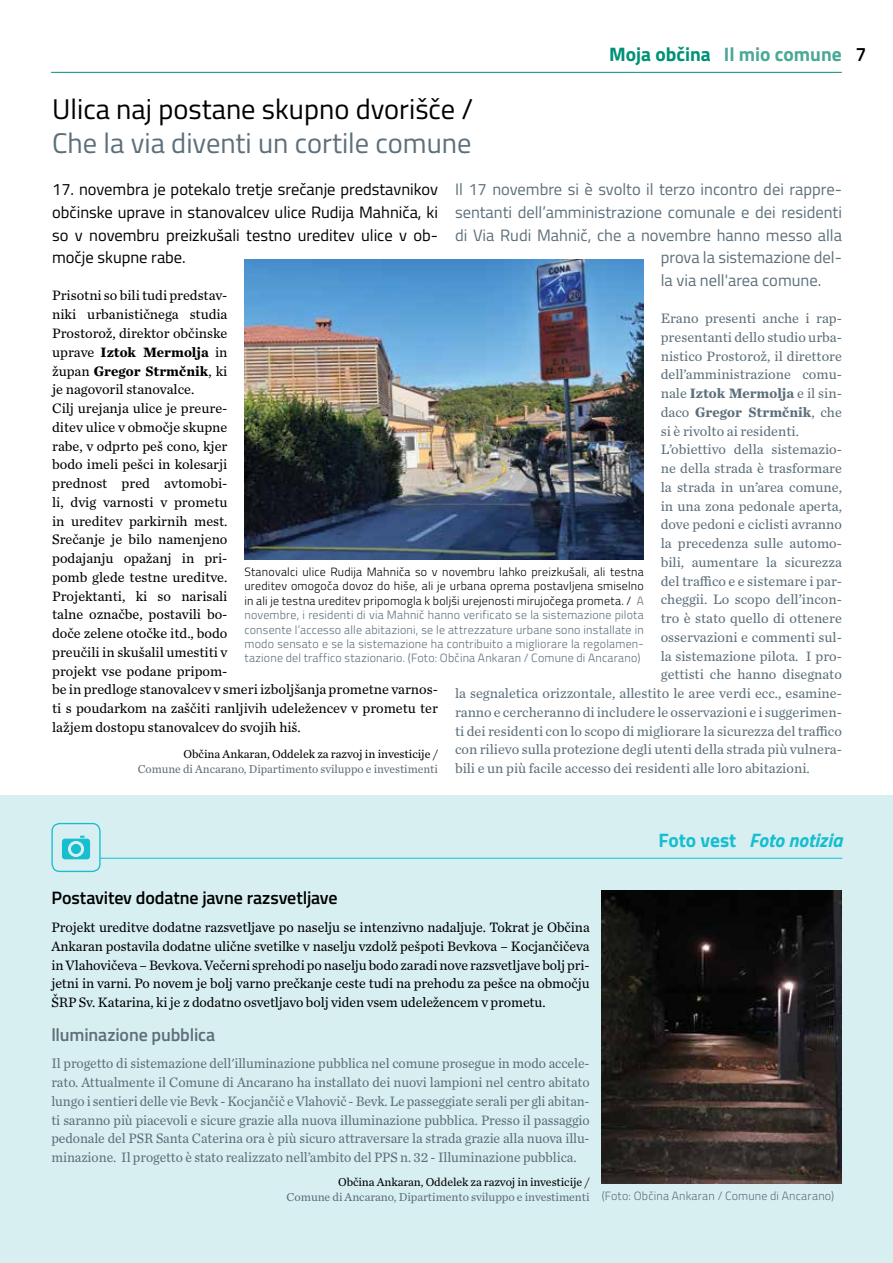
<style>
.page{position:relative;width:893px;height:1263px;background:#fff}
.page>*{position:absolute;margin:0;border:0;box-sizing:border-box;transform-origin:0 0}
.t1{font:28.5px "Titillium";color:#000}
.t2{font:28.5px "Titillium";color:#5d6f7a}
.t3{font:700 19.5px "Titillium";color:#4ba896}
.t4{font:italic 700 19.5px "Titillium";color:#16becf}
.t5{font:600 18px "Titillium";letter-spacing:-.01em;color:#000}
.t6{font:600 18px "Titillium";letter-spacing:-.01em;color:#5d6f7a}
.t7{font:16.5px "Titillium";color:#5d6f7a}
.t8{font:16.5px/22.5px "Titillium";color:#000;text-align:justify}
.t9{font:14.25px/18.8px "Chronicle Text G2";color:#000}
.t10{font:14.25px "Chronicle Text G2";color:#5d6f7a}
.t11{font:14.25px/18.8px "Chronicle Text G2";color:#5d6f7a;text-align:justify;scale:.96 1}
.t12{font:700 14.25px "Chronicle Text G2";color:#5d6f7a}
.t13{font:300 12px/14.4px "Titillium";letter-spacing:.015em;color:#5d6f7a;text-align:justify}
.t14{font:12px "Chronicle Text G2";letter-spacing:-.005em;color:#5d6f7a}
.t15{font:12px "Chronicle Text G2";letter-spacing:-.005em;color:#000}
.s1{color:#009176}
.s2{font-weight:600;color:#000}
.s3{font-weight:700}
.s4{font-weight:400}
.s5{color:#000}
.s6{font-style:normal}
</style>
<div class="page">
<hr style="left:51px;top:72px;width:791px;height:1px;background:#009176">
<img style="left:244px;top:260px;width:400px;height:299px">
<div style="left:0;top:796px;width:893px;height:467px;background:#d8eff2"></div>
<hr style="left:100px;top:858px;width:742px;height:1px;background:#16becf">
<svg style="left:62px;top:835px;width:28px;height:24px"></svg>
<div style="left:51px;top:823px;width:50px;height:49px;border:1px solid #16becf;border-radius:8px"></div>
<img style="left:602px;top:891px;width:240px;height:292px">
<h2 class="t3" style="left:609px;top:40px;width:259px"><span class="s1">Moja občina</span> Il mio comune <span class="s2">7</span></h2>
<h1 class="t1" style="left:52px;top:88px;width:423px">Ulica naj postane skupno dvorišče /</h1>
<h1 class="t2" style="left:52px;top:123px;width:421px">Che la via diventi un cortile comune</h1>
<p class="t8" style="left:52px;top:178px;width:387px">17. novembra je potekalo tretje srečanje predstavnikov občinske uprave in stanovalcev ulice Rudija Mahniča, ki so v novembru preizkušali testno ureditev ulice v ob&shy;močje skupne rabe.</p>
<p class="t9" style="left:52px;top:286px;width:387px">Prisotni so bili tudi predstav-<br>niki urbanističnega studia<br>Prostorož, direktor občinske<br>uprave <span class="s3">Iztok Mermolja</span> in<br>župan <span class="s3">Gregor Strmčnik</span>, ki<br>je nagovoril stanovalce.<br>Cilj urejanja ulice je preure-<br>ditev ulice v območje skupne<br>rabe, v odprto peš cono, kjer<br>bodo imeli pešci in kolesarji<br>prednost pred avtomobi-<br>li, dvig varnosti v prometu<br>in ureditev parkirnih mest.<br>Srečanje je bilo namenjeno<br>podajanju opažanj in pri-<br>pomb glede testne ureditve.<br>Projektanti, ki so narisali<br>talne označbe, postavili bo-<br>doče zelene otočke itd., bodo<br>preučili in skušalil umestiti v<br>projekt vse podane pripom-<br>be in predloge stanovalcev v smeri izboljšanja prometne varnos&shy;ti s poudarkom na zaščiti ranljivih udeležencev v prometu ter lažjem dostopu stanovalcev do svojih hiš.</p>
<p class="t15" style="left:183px;top:745px;width:256px">Občina Ankaran, Oddelek za razvoj in investicije /</p>
<p class="t14" style="left:138px;top:759px;width:302px">Comune di Ancarano, Dipartimento sviluppo e investimenti</p>
<p class="t7" style="left:455px;top:178px;width:388px">Il 17 novembre si è svolto il terzo incontro dei rappre-</p>
<p class="t7" style="left:455px;top:200px;width:388px">sentanti dell’amministrazione comunale e dei residenti</p>
<p class="t7" style="left:455px;top:223px;width:388px">di Via Rudi Mahnič, che a novembre hanno messo alla</p>
<p class="t7" style="left:661px;top:245px;width:183px">prova la sistemazione del-</p>
<p class="t7" style="left:661px;top:268px;width:162px">la via nell'area comune.</p>
<p class="t10" style="left:661px;top:307px;width:183px">Erano presenti anche i rap-</p>
<p class="t10" style="left:661px;top:326px;width:183px">presentanti dello studio urba-</p>
<p class="t10" style="left:661px;top:345px;width:183px">nistico Prostorož, il direttore</p>
<p class="t10" style="left:661px;top:364px;width:183px">dell’amministrazione comu-</p>
<p class="t12" style="left:661px;top:382px;width:183px"><span class="s4">nale</span> Iztok Mermolja <span class="s4">e il sin-</span></p>
<p class="t12" style="left:661px;top:400px;width:183px"><span class="s4">daco</span> Gregor Strmčnik<span class="s4">, che</span></p>
<p class="t10" style="left:661px;top:420px;width:140px">si è rivolto ai residenti.</p>
<p class="t10" style="left:661px;top:439px;width:183px">L’obiettivo della sistemazio-</p>
<p class="t10" style="left:661px;top:457px;width:183px">ne della strada è trasformare</p>
<p class="t10" style="left:661px;top:476px;width:183px">la strada in un’area comune,</p>
<p class="t10" style="left:661px;top:495px;width:183px">in una zona pedonale aperta,</p>
<p class="t10" style="left:661px;top:514px;width:183px">dove pedoni e ciclisti avranno</p>
<p class="t10" style="left:661px;top:532px;width:183px">la precedenza sulle automo-</p>
<p class="t10" style="left:661px;top:551px;width:183px">bili, aumentare la sicurezza</p>
<p class="t10" style="left:661px;top:570px;width:183px">del traffico e e sistemare i par-</p>
<p class="t10" style="left:661px;top:589px;width:183px">cheggii. Lo scopo dell’incon-</p>
<p class="t10" style="left:661px;top:607px;width:183px">tro è stato quello di ottenere</p>
<p class="t10" style="left:661px;top:626px;width:183px">osservazioni e commenti sul-</p>
<p class="t10" style="left:661px;top:645px;width:183px">la sistemazione pilota. I pro-</p>
<p class="t10" style="left:661px;top:664px;width:183px">gettisti che hanno disegnato</p>
<p class="t10" style="left:455px;top:682px;width:388px">la segnaletica orizzontale, allestito le aree verdi ecc., esamine-</p>
<p class="t10" style="left:455px;top:701px;width:388px">ranno e cercheranno di includere le osservazioni e i suggerimen-</p>
<p class="t10" style="left:455px;top:720px;width:388px">ti dei residenti con lo scopo di migliorare la sicurezza del traffico</p>
<p class="t10" style="left:455px;top:739px;width:388px">con rilievo sulla protezione degli utenti della strada più vulnera-</p>
<p class="t10" style="left:455px;top:758px;width:356px">bili e un più facile accesso dei residenti alle loro abitazioni.</p>
<p class="t13" style="left:244px;top:564px;width:401px"><span class="s5">Stanovalci ulice Rudija Mahniča so v novembru lahko preizkušali, ali testna ureditev omogoča dovoz do hiše, ali je urbana oprema postavljena smiselno in ali je testna ureditev pripomogla k boljši urejenosti mirujočega prometa. /</span> A novembre, i residenti di via Mahnič hanno verificato se la sistemazione pilota consente l’accesso alle abitazioni, se le attrezzature urbane sono installate in modo sensato e se la sistemazione ha contribuito a migliorare la regolamen&shy;tazione del traffico stazionario. (Foto: Občina Ankaran / Comune di Ancarano)</p>
<h2 class="t4" style="left:658px;top:825px;width:185px"><span class="s6">Foto vest</span> Foto notizia</h2>
<p class="t5" style="left:51px;top:884px;width:288px">Postavitev dodatne javne razsvetljave</p>
<p class="t9" style="left:51px;top:917px;width:540px;text-align:justify">Projekt ureditve dodatne razsvetljave po naselju se intenzivno nadaljuje. Tokrat je Občina Ankaran postavila dodatne ulične svetilke v naselju vzdolž pešpoti Bevkova – Kocjančičeva in Vlahovičeva – Bevkova. Večerni sprehodi po naselju bodo zaradi nove razsvetljave bolj pri&shy;jetni in varni. Po novem je bolj varno prečkanje ceste tudi na prehodu za pešce na območju ŠRP Sv. Katarina, ki je z dodatno osvetljavo bolj viden vsem udeležencem v prometu.</p>
<p class="t6" style="left:51px;top:1021px;width:165px">lluminazione pubblica</p>
<p class="t11" style="left:51px;top:1053px;width:562px">Il progetto di sistemazione dell'illuminazione pubblica nel comune prosegue in modo accele&shy;rato. Attualmente il Comune di Ancarano ha installato dei nuovi lampioni nel centro abitato lungo i sentieri delle vie Bevk - Kocjančič e Vlahovič - Bevk. Le passeggiate serali per gli abitan&shy;ti saranno più piacevoli e sicure grazie alla nuova illuminazione pubblica. Presso il passaggio pedonale del PSR Santa Caterina ora è più sicuro attraversare la strada grazie alla nuova illu&shy;minazione. Il progetto è stato realizzato nell’ambito del PPS n. 32 - Illuminazione pubblica.</p>
<p class="t15" style="left:338px;top:1173px;width:253px">Občina Ankaran, Oddelek za razvoj in investicije /</p>
<p class="t14" style="left:287px;top:1187px;width:305px">Comune di Ancarano, Dipartimento sviluppo e investimenti</p>
<p class="t13" style="left:602px;top:1188px;width:234px">(Foto: Občina Ankaran / Comune di Ancarano)</p>
</div>
